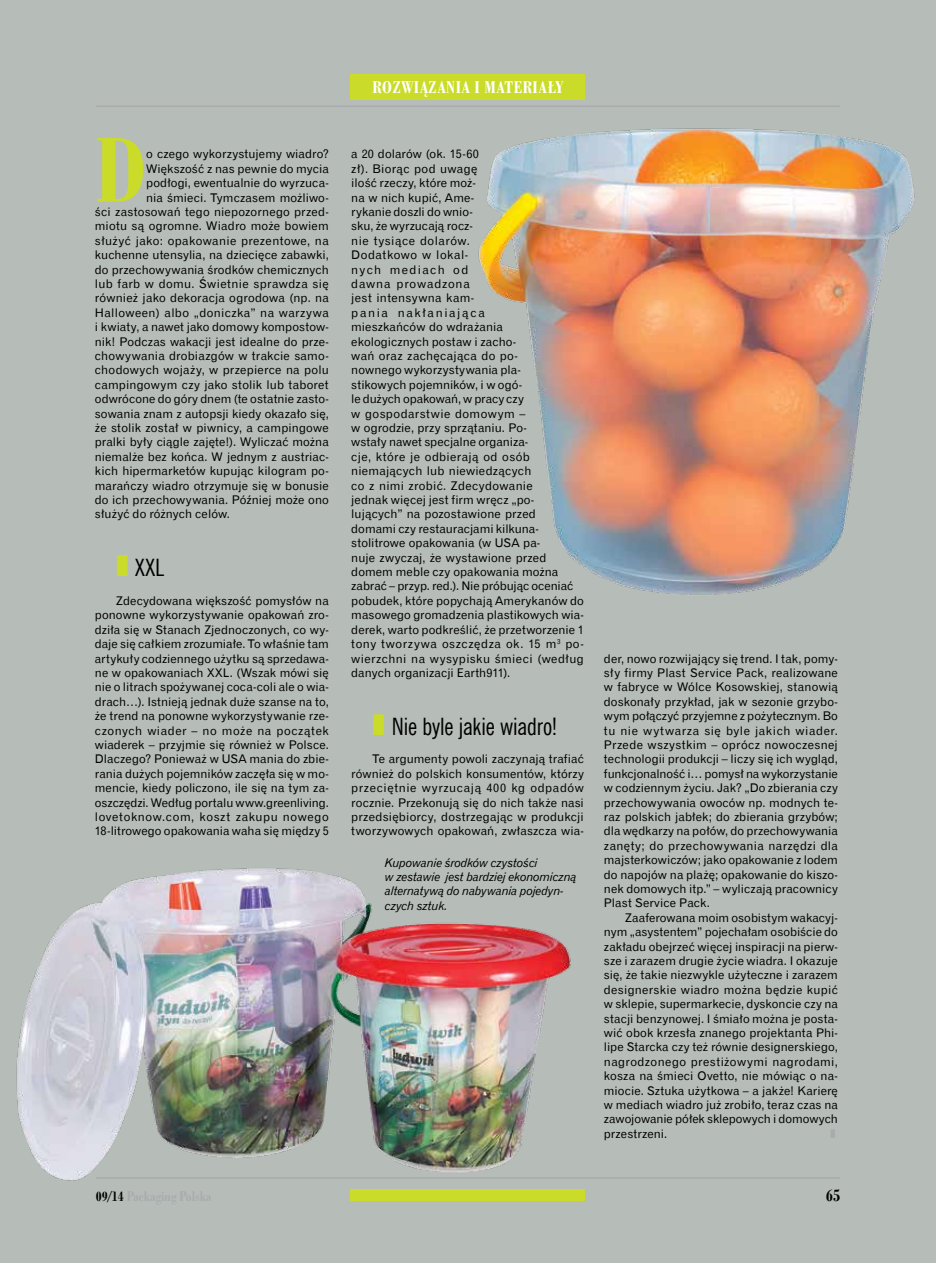
<style>
.page{position:relative;width:936px;height:1263px;background:#fff}
.page>*{position:absolute;margin:0;border:0;box-sizing:border-box;transform-origin:0 0}
.t1{font:97.65px "Bodoni Bd Cn EU";color:#cbdb2a}
.t2{font:24px "News Goth Cn EU";letter-spacing:-.005em;color:#000}
.t3{font:18px "Bodoni Bd Cn EU";letter-spacing:.03em;color:#fff}
.t4{font:18px "Bodoni Bd Cn EU";color:#000}
.t5{font:12px/14.4px "Gothic 720 EU";letter-spacing:.01em;color:#000;text-align:justify}
.t6{font:12px "Gothic 720 EU";letter-spacing:.03em;color:#000}
.t7{font:italic 12px/14.4px "Gothic 720 EU";letter-spacing:-.02em;color:#000}
</style>
<div class="page">
<div style="left:0;top:0;width:935px;height:1263px;background:#b6bdb9"></div>
<hr style="left:96px;top:106px;width:744px;height:1px;background:#a9abae">
<hr style="left:96px;top:1177px;width:744px;height:2px;background:#a9abae">
<div style="left:830px;top:1129px;width:5px;height:9px;background:#a9abae"></div>
<img style="left:16px;top:868px;width:569px;height:333px">
<img style="left:350px;top:74px;width:565px;height:521px">
<h1 class="t1" style="left:95px;top:112px;width:53px">D</h1>
<p class="t5" style="left:146px;top:147px;width:184px">o czego wykorzystujemy wiadro?</p>
<p class="t5" style="left:146px;top:162px;width:184px">Większość z nas pewnie do mycia</p>
<p class="t5" style="left:146px;top:176px;width:184px">podłogi, ewentualnie do wyrzuca-</p>
<p class="t5" style="left:146px;top:191px;width:184px">nia śmieci. Tymczasem możliwo-</p>
<p class="t5" style="left:95px;top:205px;width:235px">ści zastosowań tego niepozornego przed-</p>
<p class="t5" style="left:95px;top:219px;width:235px">miotu są ogromne. Wiadro może bowiem</p>
<p class="t6" style="left:95px;top:233px;width:235px">służyć jako: opakowanie prezentowe, na</p>
<p class="t5" style="left:95px;top:248px;width:235px">kuchenne utensylia, na dziecięce zabawki,</p>
<p class="t5" style="left:95px;top:263px;width:235px">do przechowywania środków chemicznych</p>
<p class="t6" style="left:95px;top:276px;width:235px">lub farb w domu. Świetnie sprawdza się</p>
<p class="t5" style="left:95px;top:291px;width:235px">również jako dekoracja ogrodowa (np. na</p>
<p class="t6" style="left:95px;top:305px;width:235px">Halloween) albo „doniczka” na warzywa</p>
<p class="t5" style="left:95px;top:320px;width:235px">i kwiaty, a nawet jako domowy kompostow-</p>
<p class="t5" style="left:95px;top:335px;width:235px">nik! Podczas wakacji jest idealne do prze-</p>
<p class="t5" style="left:95px;top:349px;width:235px">chowywania drobiazgów w trakcie samo-</p>
<p class="t5" style="left:95px;top:363px;width:235px">chodowych wojaży, w przepierce na polu</p>
<p class="t5" style="left:95px;top:378px;width:235px">campingowym czy jako stolik lub taboret</p>
<p class="t5" style="left:95px;top:392px;width:235px">odwrócone do góry dnem (te ostatnie zasto-</p>
<p class="t5" style="left:95px;top:407px;width:235px">sowania znam z autopsji kiedy okazało się,</p>
<p class="t5" style="left:95px;top:421px;width:235px">że stolik został w piwnicy, a campingowe</p>
<p class="t5" style="left:95px;top:435px;width:235px">pralki były ciągle zajęte!). Wyliczać można</p>
<p class="t5" style="left:95px;top:450px;width:235px">niemalże bez końca. W jednym z austriac-</p>
<p class="t5" style="left:95px;top:464px;width:235px">kich hipermarketów kupując kilogram po-</p>
<p class="t5" style="left:95px;top:479px;width:235px">marańczy wiadro otrzymuje się w bonusie</p>
<p class="t5" style="left:95px;top:493px;width:235px">do ich przechowywania. Później może ono</p>
<p class="t5" style="left:95px;top:507px;width:137px">służyć do różnych celów.</p>
<h2 class="t2" style="left:135px;top:553px;width:31px">XXL</h2>
<p class="t5" style="left:95px;top:594px;width:235px;text-indent:21px">Zdecydowana większość pomysłów na ponowne wykorzystywanie opakowań zro&shy;dziła się w Stanach Zjednoczonych, co wy&shy;daje się całkiem zrozumiałe. To właśnie tam artykuły codziennego użytku są sprzedawa&shy;ne w opakowaniach XXL. (Wszak mówi się nie o litrach spożywanej coca-coli ale o wia&shy;drach…). Istnieją jednak duże szanse na to, że trend na ponowne wykorzystywanie rze&shy;czonych wiader – no może na początek wiaderek – przyjmie się również w Polsce.<br>Dlaczego? Ponieważ w USA mania do zbie&shy;rania dużych pojemników zaczęła się w mo&shy;mencie, kiedy policzono, ile się na tym za&shy;oszczędzi. Według portalu www.greenliving. lovetoknow.com, koszt zakupu nowego 18-litrowego opakowania waha się między 5</p>
<h3 class="t3" style="left:372px;top:76px;width:192px">ROZWIĄZANIA I MATERIAŁY</h3>
<p class="t5" style="left:351px;top:147px;width:234px;text-align:left">a 20 dolarów (ok. 15-60<br>zł). Biorąc pod uwagę<br>ilość rzeczy, które moż-<br>na w nich kupić, Ame-<br>rykanie doszli do wnio-<br>sku, że wyrzucają rocz-<br>nie tysiące dolarów.<br>Dodatkowo w lokal-<br>nych mediach od<br>dawna prowadzona<br>jest intensywna kam-<br>pania nakłaniająca<br>mieszkańców do wdrażania<br>ekologicznych postaw i zacho-<br>wań oraz zachęcająca do po-<br>nownego wykorzystywania pla-<br>stikowych pojemników, i w ogó-<br>le dużych opakowań, w pracy czy<br>w gospodarstwie domowym –<br>w ogrodzie, przy sprzątaniu. Po-<br>wstały nawet specjalne organiza-<br>cje, które je odbierają od osób niemających lub niewiedzących<br>co z nimi zrobić. Zdecydowanie<br>jednak więcej jest firm wręcz „po&shy;lujących” na pozostawione przed<br>domami czy restauracjami kilkuna&shy;stolitrowe opakowania (w USA pa-<br>nuje zwyczaj, że wystawione przed domem meble czy opakowania można zabrać – przyp. red.). Nie próbując oceniać pobudek, które popychają Amerykanów do masowego gromadzenia plastikowych wia&shy;derek, warto podkreślić, że przetworzenie 1 tony tworzywa oszczędza ok. 15 m<sup>3</sup> po&shy;wierzchni na wysypisku śmieci (według danych organizacji Earth911).</p>
<h2 class="t2" style="left:392px;top:711px;width:167px">Nie byle jakie wiadro!</h2>
<p class="t5" style="left:351px;top:752px;width:234px;text-indent:21px">Te argumenty powoli zaczynają trafiać również do polskich konsumentów, którzy przeciętnie wyrzucają 400 kg odpadów rocznie. Przekonują się do nich także nasi przedsiębiorcy, dostrzegając w produkcji tworzywowych opakowań, zwłaszcza wia-</p>
<p class="t7" style="left:385px;top:856px;width:193px">Kupowanie środków czystości<br>w zestawie jest bardziej ekonomiczną alternatywą do nabywania pojedyn&shy;czych sztuk.</p>
<p class="t5" style="left:604px;top:651px;width:235px">der, nowo rozwijający się trend. I tak, pomy&shy;sły firmy Plast Service Pack, realizowane w fabryce w Wólce Kosowskiej, stanowią doskonały przykład, jak w sezonie grzybo&shy;wym połączyć przyjemne z pożytecznym. Bo tu nie wytwarza się byle jakich wiader.<br>Przede wszystkim – oprócz nowoczesnej technologii produkcji – liczy się ich wygląd, funkcjonalność i… pomysł na wykorzystanie w codziennym życiu. Jak? „Do zbierania czy przechowywania owoców np. modnych te&shy;raz polskich jabłek; do zbierania grzybów; dla wędkarzy na połów, do przechowywania zanęty; do przechowywania narzędzi dla majsterkowiczów; jako opakowanie z lodem do napojów na plażę; opakowanie do kiszo&shy;nek domowych itp.” – wyliczają pracownicy Plast Service Pack.</p>
<p class="t5" style="left:604px;top:911px;width:235px;text-indent:21px">Zaaferowana moim osobistym wakacyj&shy;nym „asystentem” pojechałam osobiście do zakładu obejrzeć więcej inspiracji na pierw&shy;sze i zarazem drugie życie wiadra. I okazuje się, że takie niezwykle użyteczne i zarazem designerskie wiadro można będzie kupić w sklepie, supermarkecie, dyskoncie czy na stacji benzynowej. I śmiało można je posta&shy;wić obok krzesła znanego projektanta Phi&shy;lipe Starcka czy też równie designerskiego, nagrodzonego prestiżowymi nagrodami, kosza na śmieci Ovetto, nie mówiąc o na&shy;miocie. Sztuka użytkowa – a jakże! Karierę w mediach wiadro już zrobiło, teraz czas na zawojowanie półek sklepowych i domowych przestrzeni.</p>
<h3 class="t4" style="left:825px;top:1185px;width:16px">65</h3>
</div>
